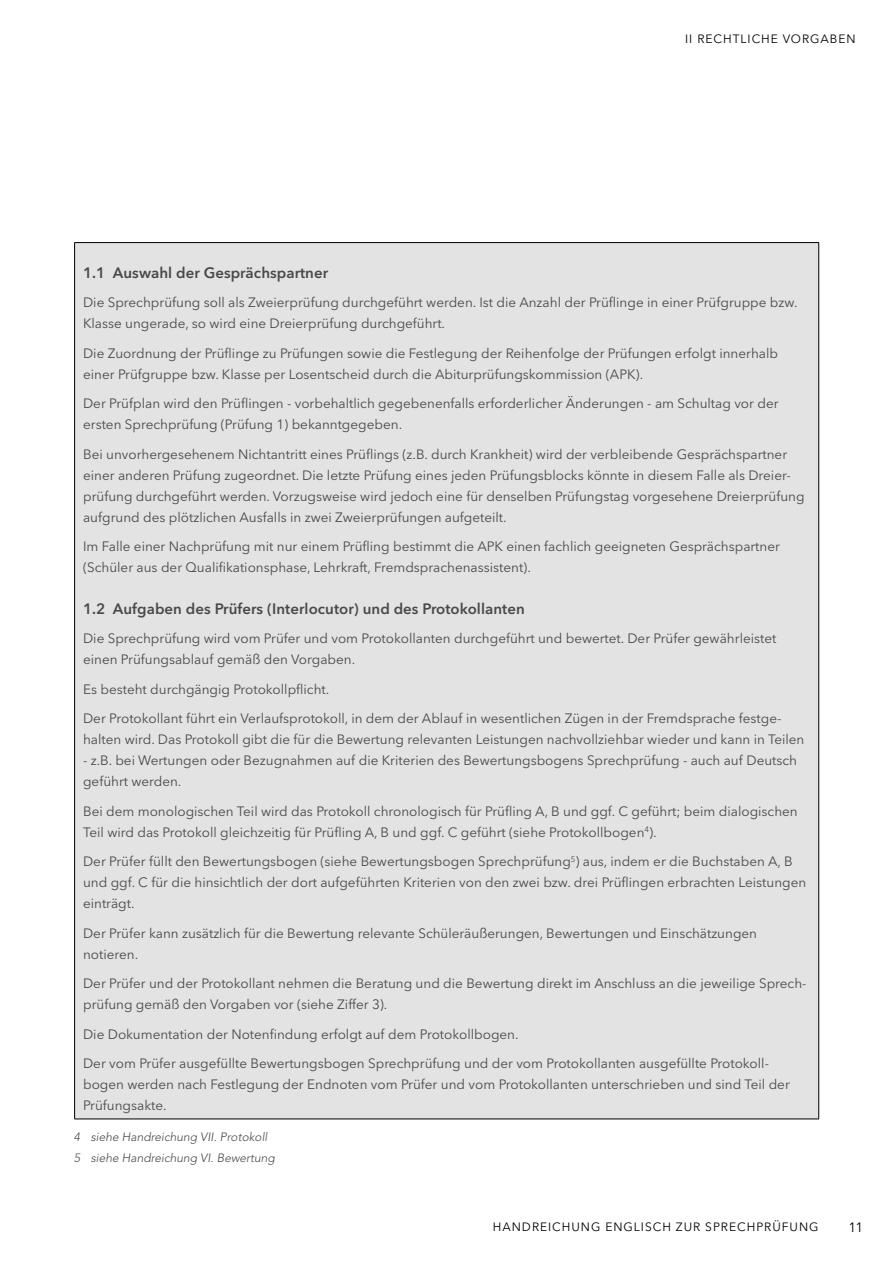
<style>
.page{position:relative;width:893px;height:1263px;background:#fff}
.page>*{position:absolute;margin:0;border:0;box-sizing:border-box;transform-origin:0 0}
.t1{font:600 15px "Avenir Next LT Pro";letter-spacing:.005em;color:#494948}
.t2{font:13.5px/21px "Avenir Next LT Pro";color:#494948}
.t3{font:13.5px "Avenir Next LT Pro";color:#000}
.t4{font:italic 300 12px/20.7px "Avenir LT Std";color:#494948}
.t5{font:12px "Avenir Next LT Pro";letter-spacing:.08em;color:#000}
</style>
<div class="page">
<div style="left:75px;top:243px;width:744px;height:876px;background:#e3e3e3"></div>
<hr style="left:74px;top:242px;width:745px;height:1px;background:#000">
<hr style="left:74px;top:243px;width:1px;height:876px;background:#000">
<hr style="left:818px;top:243px;width:1px;height:876px;background:#000">
<hr style="left:74px;top:1119px;width:745px;height:1px;background:#000">
<p class="t5" style="left:685px;top:32px;width:46px">II Rechtli</p>
<p class="t5" style="left:752px;top:32px;width:50px">che Vorgabe</p>
<p class="t5" style="left:847px;top:32px;width:11px">n</p>
<p class="t1" style="left:83px;top:263px;width:247px">1.1 Auswahl der Gesprächspartner</p>
<p class="t2" style="left:83px;top:292px;width:716px">Die Sprechprüfung soll als Zweierprüfung durchgeführt werden. Ist die Anzahl der Prüflinge in einer Prüfgruppe bzw.<br>Klasse ungerade, so wird eine Dreierprüfung durchgeführt.</p>
<p class="t2" style="left:83px;top:343px;width:696px">Die Zuordnung der Prüflinge zu Prüfungen sowie die Festlegung der Reihenfolge der Prüfungen erfolgt innerhalb einer Prüfgruppe bzw. Klasse per Losentscheid durch die Abiturprüfungskommission (APK).</p>
<p class="t2" style="left:83px;top:393px;width:697px">Der Prüfplan wird den Prüflingen - vorbehaltlich gegebenenfalls erforderlicher Änderungen - am Schultag vor der ersten Sprechprüfung (Prüfung 1) bekanntgegeben.</p>
<p class="t2" style="left:83px;top:444px;width:723px">Bei unvorhergesehenem N ichtantritt eines Prüflings (z.B. durch Krankheit) wird der verbleibende Gesprächspartner einer anderen Prüfung zugeordnet. Die letzte Prüfung eines jeden Prüfungsblocks könnte in diesem Falle als Dreier&shy;prüfung durchgeführt werden. Vorzugsweise wird jedoch eine für denselben Prüfungstag vorgesehene Dreierprüfung aufgrund des plötzlichen Ausfalls in zwei Zweierprüfungen aufgeteilt.</p>
<p class="t2" style="left:83px;top:536px;width:698px">Im Falle einer Nachprüfung mit nur einem Prüfling bestimmt die APK einen fachlich geeigneten Gesprächspartner (Schüler aus der Qualifikationsphase, Lehrkraft, Fremdsprachenassistent).</p>
<p class="t1" style="left:83px;top:599px;width:443px">1.2 Aufgaben des Prüfers (Interlocutor) und des Protokollanten</p>
<p class="t2" style="left:83px;top:628px;width:695px">Die Sprechprüfung wird vom Prüfer und vom Protokollanten durchgeführt und bewertet. Der Prüfer gewährleistet einen Prüfungsablauf gemäß den Vorgaben.</p>
<p class="t2" style="left:83px;top:674px;width:700px;line-height:29.5px">Es besteht durchgängig Protokollpflicht.<br>Der Protokollant führt ein Verlaufsprotokoll, in dem der Ablauf in wesentlichen Zügen in der Fremdsprache festge-</p>
<p class="t2" style="left:83px;top:729px;width:723px">halten wird. Das Protokoll gibt die für die Bewertung relevanten Leistungen nachvollziehbar wieder und kann in Teilen</p>
<p class="t2" style="left:83px;top:750px;width:716px">- z.B. bei Wertungen oder Bezugnahmen auf die Kriterien des Bewertungsbogens Sprechprüfung - auch auf Deutsch geführt werden.</p>
<p class="t2" style="left:83px;top:801px;width:716px">Bei dem monologischen Teil wird das Protokoll chronologisch für Prüfling A, B und ggf. C geführt; beim dialogischen<br>Teil wird das Protokoll gleichzeitig für Prüfling A, B und ggf. C geführt (siehe Protokollbogen<sup>4</sup>).</p>
<p class="t2" style="left:83px;top:851px;width:725px">Der Prüfer füllt den Bewertungsbogen (siehe Bewertungsbogen Sprechprüfung<sup>5</sup>) aus, indem er die Buchstaben A, B und ggf. C für die hinsichtlich der dort aufgeführten Kriterien von den zwei bzw. drei Prüflingen erbrachten Leistungen einträgt.</p>
<p class="t2" style="left:83px;top:923px;width:675px">Der Prüfer kann zusätzlich für die Bewertung relevante Schüleräußerungen, Bewertungen und Einschätzungen notieren.</p>
<p class="t2" style="left:83px;top:973px;width:725px">Der Prüfer und der Protokollant nehmen die Beratung und die Bewertung direkt im Anschluss an die jeweilige Sprech&shy;prüfung gemäß den Vorgaben vor (siehe Ziffer 3).</p>
<p class="t2" style="left:83px;top:1019px;width:687px;line-height:29.5px">Die Dokumentation der Notenfindung erfolgt auf dem Protokollbogen.<br>Der vom Prüfer ausgefüllte Bewertungsbogen Sprechprüfung und der vom Protokollanten ausgefüllte Protokoll-</p>
<p class="t2" style="left:83px;top:1074px;width:708px">bogen werden nach Festlegung der Endnoten vom Prüfer und vom Protokollanten unterschrieben und sind Teil der<br>Prüfungsakte.</p>
<p class="t4" style="left:74px;top:1126px;width:203px">4 siehe Handreichung VII. Protokoll<br>5 siehe Handreichung VI. Bewertung</p>
<p class="t5" style="left:493px;top:1219px;width:327px">Handreich ung englisch zur Sprech prüfung</p>
<p class="t3" style="left:848px;top:1219px;width:16px">11</p>
</div>
